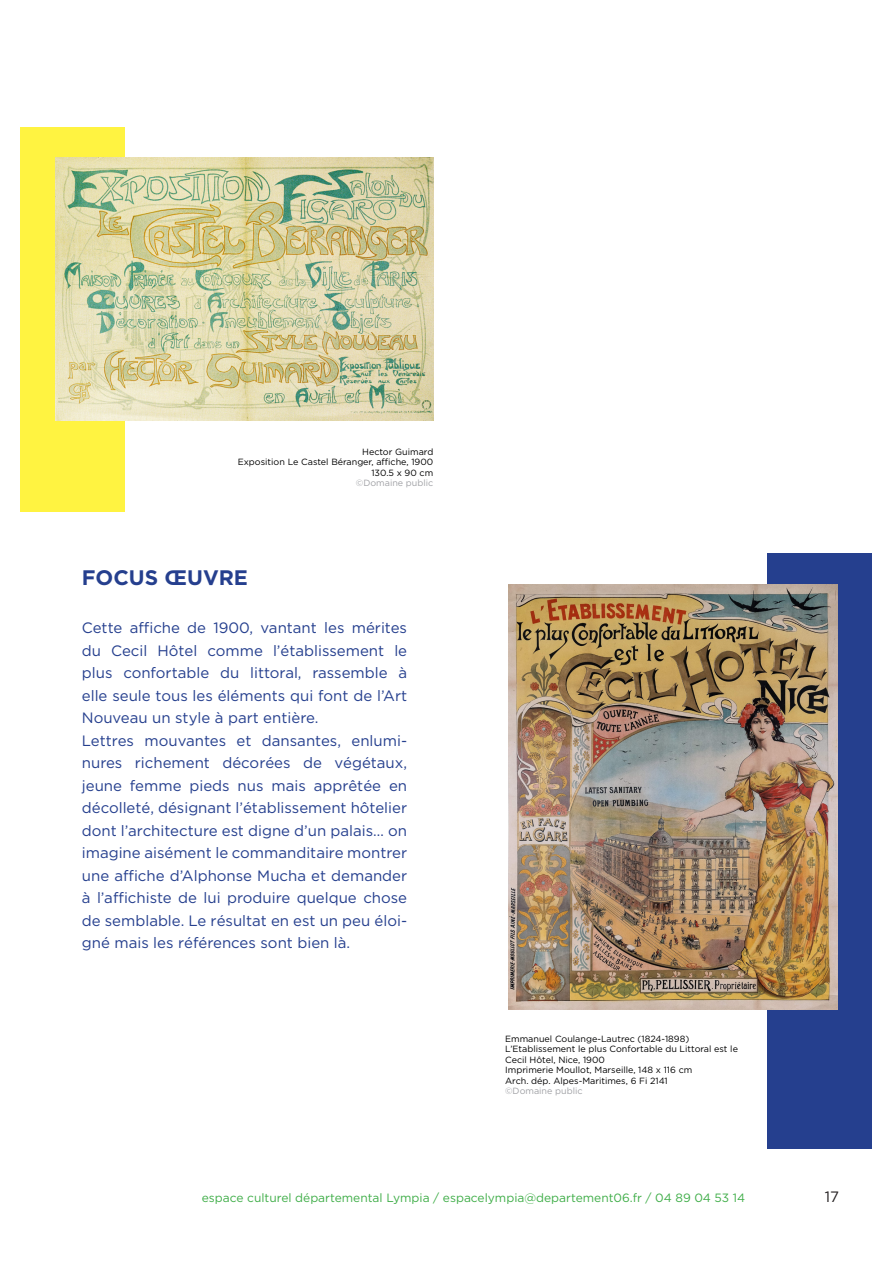
<style>
.page{position:relative;width:893px;height:1263px;background:#fff}
.page>*{position:absolute;margin:0;border:0;box-sizing:border-box;transform-origin:0 0}
.t1{font:700 21px "Gotham";color:#253f8e}
.t2{font:15px/22.5px "Gotham";color:#253f8e;text-align:justify}
.t3{font:15px "Gotham";color:#231f20}
.t4{font:12px "Gotham";color:#40ae49}
.t5{font:9px/10.5px "Gotham";color:#000001}
.t6{font:9px "Gotham";color:#a0a1a5}
</style>
<div class="page">
<div style="left:21px;top:128px;width:104px;height:384px;background:#fff341"></div>
<img style="left:56px;top:158px;width:377px;height:263px">
<div style="left:767px;top:553px;width:105px;height:595px;background:#253f8e"></div>
<img style="left:508px;top:585px;width:330px;height:425px">
<p class="t5" style="left:362px;top:446px;width:73px">Hector Guimard</p>
<p class="t5" style="left:238px;top:457px;width:197px">Exposition Le Castel Béranger, affiche, 1900</p>
<p class="t5" style="left:371px;top:467px;width:63px">130.5 x 90 cm</p>
<p class="t6" style="left:356px;top:478px;width:79px">©Domaine public</p>
<p class="t1" style="left:82px;top:566px;width:168px">FOCUS ŒUVRE</p>
<p class="t2" style="left:82px;top:616px;width:327px">Cette affiche de 1900, vantant les mérites du Cecil Hôtel comme l’établissement le plus confortable du littoral, rassemble à elle seule tous les éléments qui font de l’Art Nouveau un style à part entière.</p>
<p class="t2" style="left:82px;top:729px;width:327px">Lettres mouvantes et dansantes, enlumi&shy;nures richement décorées de végétaux, jeune femme pieds nus mais apprêtée en décolleté, désignant l’établissement hôtelier dont l’architecture est digne d’un palais… on imagine aisément le commanditaire montrer une affiche d’Alphonse Mucha et demander à l’affichiste de lui produire quelque chose de semblable. Le résultat en est un peu éloi&shy;gné mais les références sont bien là.</p>
<p class="t5" style="left:505px;top:1033px;width:186px">Emmanuel Coulange-Lautrec (1824-1898)</p>
<p class="t5" style="left:505px;top:1043px;width:234px">L’Etablissement le plus Confortable du Littoral est le<br>Cecil Hôtel, Nice, 1900</p>
<p class="t5" style="left:505px;top:1064px;width:189px">Imprimerie Moullot, Marseille, 148 x 116 cm</p>
<p class="t5" style="left:505px;top:1075px;width:164px">Arch. dép. Alpes-Maritimes, 6 Fi 2141</p>
<p class="t6" style="left:505px;top:1086px;width:79px">©Domaine public</p>
<p class="t4" style="left:202px;top:1191px;width:545px">espace culturel départemental Lympia / espacelympia@departement06.fr / 04 89 04 53 14</p>
<p class="t3" style="left:825px;top:1188px;width:16px">17</p>
</div>
